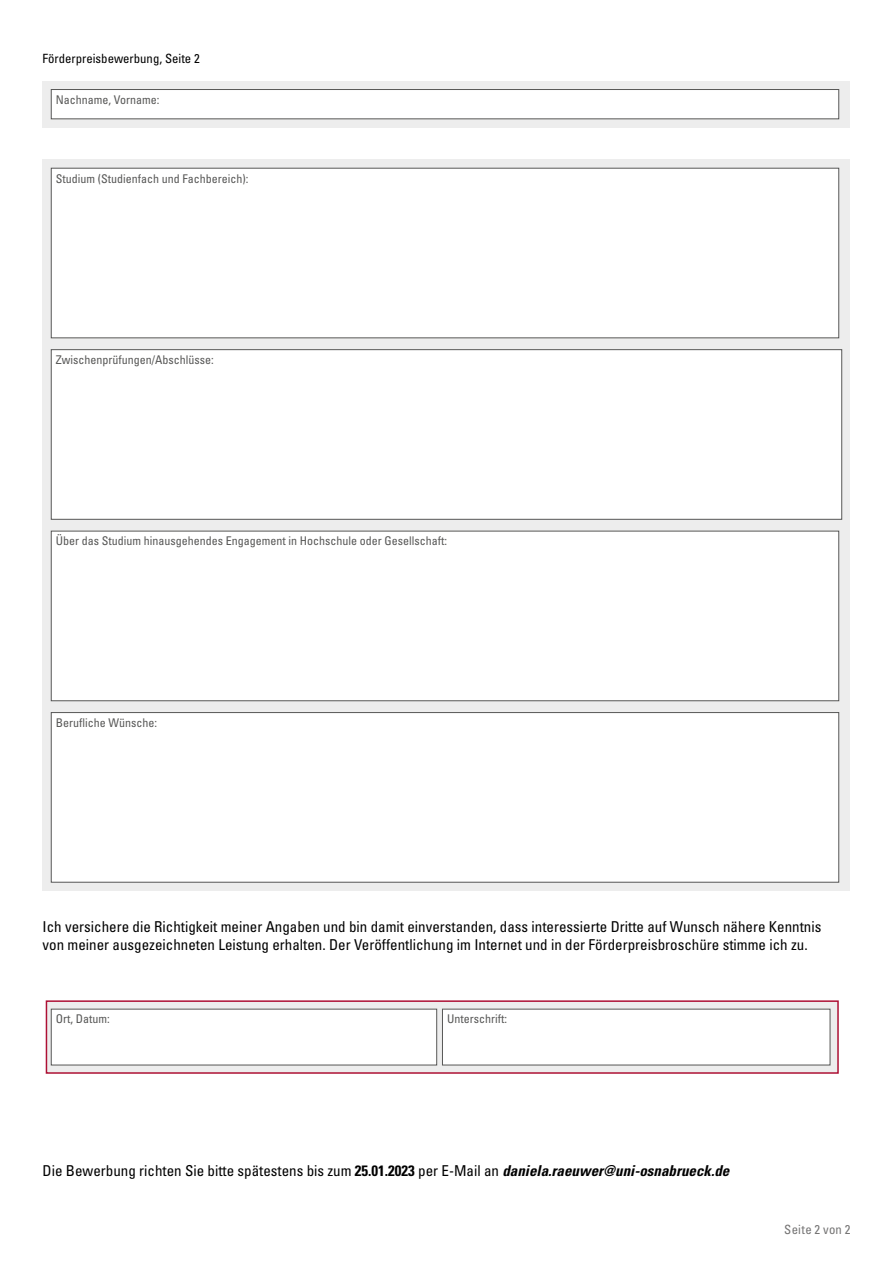
<style>
.page{position:relative;width:893px;height:1263px;background:#fff}
.page>*{position:absolute;margin:0;border:0;box-sizing:border-box;transform-origin:0 0}
.t1{font:condensed 15px/18px "Univers LT Std";color:#000}
.t2{font:condensed 12.75px "Univers LT Pro";color:#000}
.t3{font:condensed 12.75px "Univers LT Std";letter-spacing:.02em;color:#757474}
.t4{font:condensed 12px "Univers LT Std";color:#575756}
.s1{font-weight:700}
.s2{font-weight:700;font-style:italic}
</style>
<div class="page">
<div style="left:43px;top:81px;width:807px;height:47px;background:#ededed"></div>
<div style="left:51px;top:90px;width:788px;height:29px;background:#fff"></div>
<div style="left:51px;top:89px;width:788px;height:30px;border:1px solid #575756"></div>
<div style="left:43px;top:159px;width:807px;height:732px;background:#ededed"></div>
<div style="left:51px;top:168px;width:788px;height:170px;background:#fff"></div>
<div style="left:51px;top:168px;width:788px;height:170px;border:1px solid #575756"></div>
<div style="left:51px;top:350px;width:791px;height:169px;background:#fff"></div>
<div style="left:51px;top:349px;width:791px;height:170px;border:1px solid #575756"></div>
<div style="left:51px;top:531px;width:788px;height:170px;background:#fff"></div>
<div style="left:51px;top:531px;width:788px;height:170px;border:1px solid #575756"></div>
<div style="left:51px;top:712px;width:788px;height:170px;background:#fff"></div>
<div style="left:51px;top:712px;width:788px;height:170px;border:1px solid #575756"></div>
<svg style="left:46px;top:1000px;width:793px;height:74px;background:#dbc0c6"></svg>
<div style="left:51px;top:1009px;width:386px;height:56px;background:#fff"></div>
<div style="left:442px;top:1009px;width:388px;height:56px;background:#fff"></div>
<p class="t2" style="left:43px;top:51px;width:159px">Förderpreisbewerbung, Seite 2</p>
<p class="t4" style="left:56px;top:92px;width:105px">Nachname, Vorname:</p>
<p class="t4" style="left:56px;top:171px;width:194px">Studium (Studienfach und Fachbereich):</p>
<p class="t4" style="left:56px;top:352px;width:159px">Zwischenprüfungen/Abschlüsse:</p>
<p class="t4" style="left:56px;top:534px;width:393px">Über das Studium hinausgehendes Engagement in Hochschule oder Gesellschaft:</p>
<p class="t4" style="left:56px;top:715px;width:103px">Berufliche Wünsche:</p>
<p class="t1" style="left:43px;top:917px;width:780px">Ich versichere die Richtigkeit meiner Angaben und bin damit einverstanden, dass interessierte Dritte auf Wunsch nähere Kenntnis von meiner ausgezeichneten Leistung erhalten. Der Veröffentlichung im Internet und in der Förderpreisbroschüre stimme ich zu.</p>
<p class="t4" style="left:56px;top:1011px;width:55px">Ort, Datum:</p>
<p class="t4" style="left:447px;top:1011px;width:61px">Unterschrift:</p>
<p class="t1" style="left:43px;top:1161px;width:688px">Die Bewerbung richten Sie bitte spätestens bis zum <span class="s1">25.01.2023</span> per E-Mail an <span class="s2">daniela.raeuwer@uni-osnabrueck.de</span></p>
<p class="t3" style="left:784px;top:1221px;width:68px">Seite 2 von 2</p>
</div>
